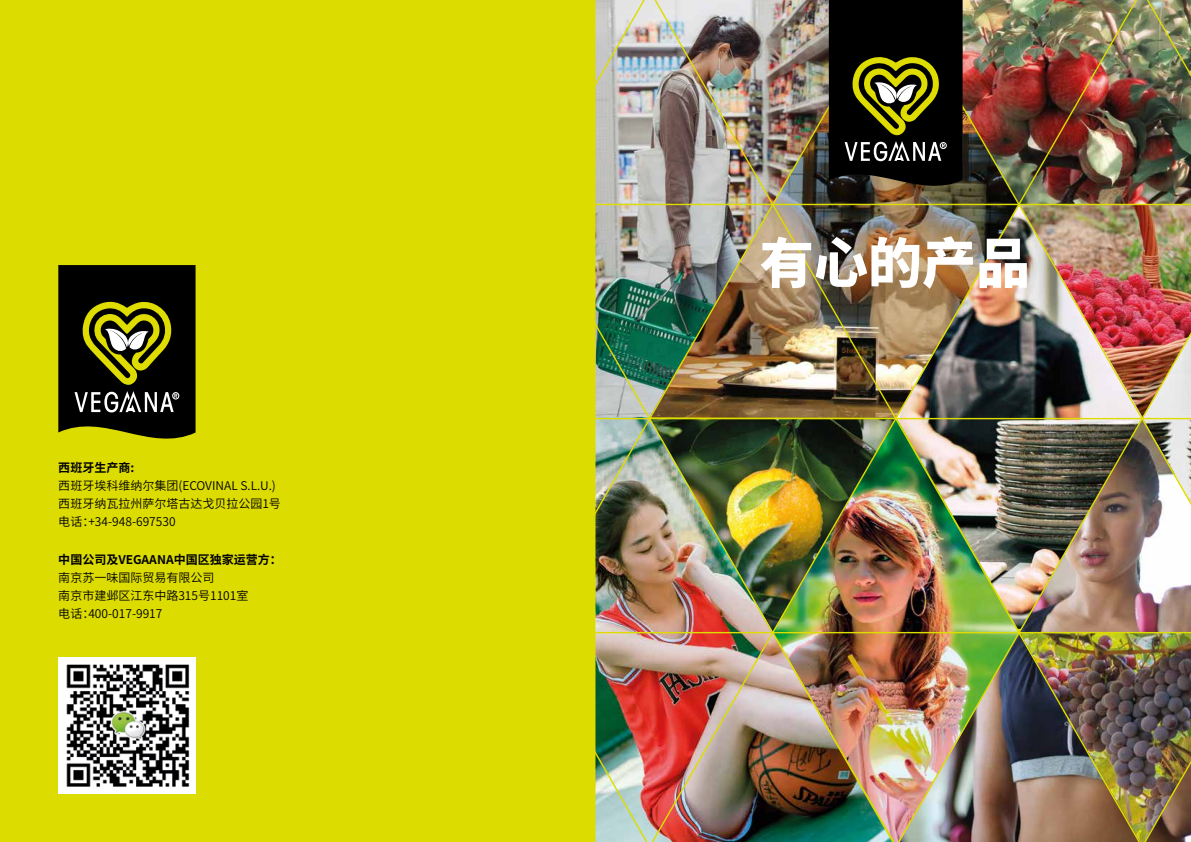
<style>
.page{position:relative;width:1191px;height:842px;background:#dddc00}
.page>*{position:absolute;margin:0;border:0;box-sizing:border-box;transform-origin:0 0}
.t1{font:900 54.1px "Noto Sans CJ Ksc";color:#fff}
.t2{font:600 12px/18px "Noto Sans CJ Ksc";color:#000}
.t3{font:700 12px "Noto Sans CJ Ksc";color:#000}
</style>
<div class="page">
<svg style="left:58px;top:265px;width:137px;height:174px;background:#2f2f0d"></svg>
<img style="left:58px;top:658px;width:137px;height:136px">
<img style="left:673px;top:0;width:217px;height:842px">
<img style="left:595px;top:0;width:78px;height:842px">
<img style="left:890px;top:0;width:246px;height:842px">
<img style="left:1136px;top:0;width:55px;height:842px">
<hr style="left:595px;top:204px;width:596px;height:1px;background:#dedc00">
<hr style="left:595px;top:418px;width:596px;height:1px;background:#dedc00">
<hr style="left:595px;top:632px;width:596px;height:1px;background:#dedc00">
<svg style="left:829px;top:0;width:133px;height:200px;background:#28260f"></svg>
<p class="t3" style="left:58px;top:460px;width:77px">西班牙生产商:</p>
<p class="t2" style="left:58px;top:476px;width:224px">西班牙埃科维纳尔集团(ECOVINAL S.L.U.)西班牙纳瓦拉州萨尔塔古达戈贝拉公园1号电话：+34-948-697530</p>
<p class="t3" style="left:58px;top:553px;width:225px">中国公司及VEGAANA中国区独家运营方：</p>
<p class="t2" style="left:58px;top:569px;width:192px">南京苏一味国际贸易有限公司<br>南京市建邺区江东中路315号1101室电话：400-017-9917</p>
<h1 class="t1" style="left:759px;top:233px;width:272px">有心的产品</h1>
</div>
